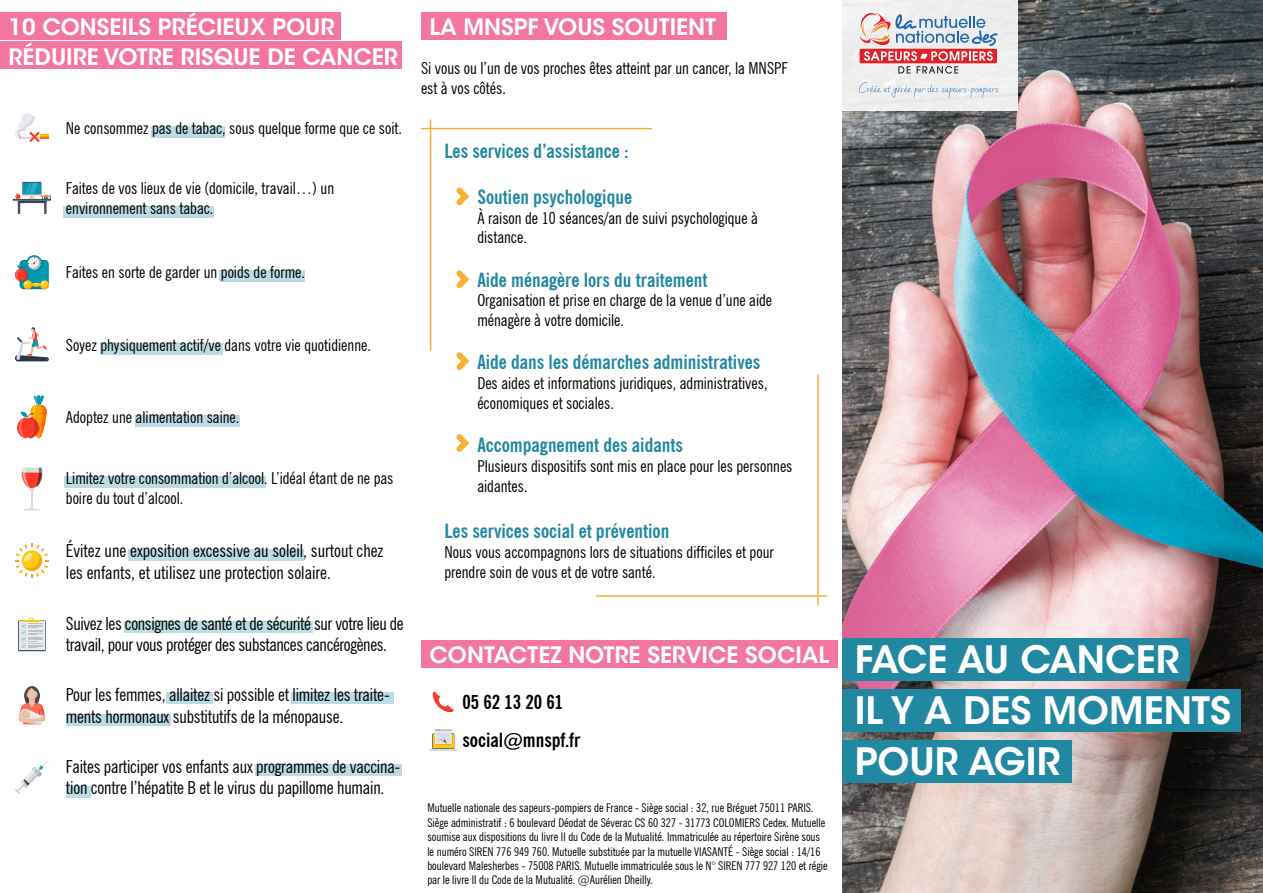
<style>
.page{position:relative;width:1263px;height:893px;background:#fff}
.page>*{position:absolute;margin:0;border:0;box-sizing:border-box;transform-origin:0 0}
.t1{font:600 37.5px/51px "ITC Avant Garde Std";color:#fff}
.t2{font:600 22.5px/30px "ITC Avant Garde Std";color:#fff}
.t3{font:700 condensed 19.5px "News Gothic BT";color:#2188a2}
.t4{font:700 condensed 19.5px/37.5px "News Gothic BT";color:#000001}
.t5{font:condensed 18px/21.6px "News Gothic BT";letter-spacing:-.01em;color:#000001}
.t6{font:condensed 16.5px/19.8px "News Gothic BT";color:#000001}
.t7{font:condensed 12px/14.4px "News Gothic BT";color:#000001}
</style>
<div class="page">
<img style="left:842px;top:0;width:421px;height:893px">
<div style="left:0;top:42px;width:402px;height:27px;background:#f2769f"></div>
<div style="left:842px;top:638px;width:347px;height:42px;background:#2188a2"></div>
<div style="left:842px;top:689px;width:398px;height:42px;background:#2188a2"></div>
<div style="left:842px;top:740px;width:229px;height:42px;background:#2188a2"></div>
<div style="left:842px;top:0;width:175px;height:111px;background:#eee"></div>
<svg style="left:859px;top:13px;width:138px;height:61px"></svg>
<svg style="left:859px;top:82px;width:139px;height:16px"></svg>
<div style="left:0;top:13px;width:340px;height:27px;background:#f2769f"></div>
<div style="left:151px;top:126px;width:74px;height:12px;background:#bcdbe3"></div>
<svg style="left:15px;top:113px;width:34px;height:29px"></svg>
<div style="left:219px;top:271px;width:85px;height:11px;background:#bcdbe3"></div>
<svg style="left:15px;top:257px;width:34px;height:32px"></svg>
<div style="left:100px;top:343px;width:123px;height:11px;background:#bcdbe3"></div>
<svg style="left:15px;top:327px;width:34px;height:34px"></svg>
<div style="left:135px;top:415px;width:104px;height:12px;background:#bcdbe3"></div>
<svg style="left:17px;top:395px;width:30px;height:43px"></svg>
<div style="left:65px;top:476px;width:201px;height:12px;background:#bcdbe3"></div>
<svg style="left:22px;top:468px;width:21px;height:42px"></svg>
<div style="left:128px;top:549px;width:176px;height:11px;background:#bcdbe3"></div>
<svg style="left:15px;top:544px;width:34px;height:34px"></svg>
<div style="left:125px;top:621px;width:188px;height:11px;background:#bcdbe3"></div>
<svg style="left:18px;top:620px;width:28px;height:31px"></svg>
<div style="left:19px;top:621px;width:26px;height:29px;background:#e8ebf0"></div>
<svg style="left:21px;top:617px;width:22px;height:31px"></svg>
<div style="left:167px;top:693px;width:46px;height:11px;background:#bcdbe3"></div>
<div style="left:291px;top:692px;width:103px;height:12px;background:#bcdbe3"></div>
<div style="left:66px;top:714px;width:105px;height:12px;background:#bcdbe3"></div>
<svg style="left:18px;top:686px;width:28px;height:39px"></svg>
<div style="left:256px;top:764px;width:146px;height:12px;background:#bcdbe3"></div>
<div style="left:66px;top:786px;width:24px;height:11px;background:#bcdbe3"></div>
<svg style="left:15px;top:760px;width:34px;height:34px"></svg>
<div style="left:63px;top:206px;width:150px;height:12px;background:#bcdbe3"></div>
<hr style="left:13px;top:199px;width:38px;height:2px;background:#474f5c">
<svg style="left:15px;top:182px;width:36px;height:32px"></svg>
<div style="left:421px;top:13px;width:305px;height:27px;background:#f2769f"></div>
<div style="left:421px;top:640px;width:417px;height:27px;background:#f2769f"></div>
<svg style="left:433px;top:691px;width:21px;height:21px"></svg>
<svg style="left:429px;top:729px;width:28px;height:22px"></svg>
<hr style="left:421px;top:128px;width:231px;height:1px;background:#f9af3e">
<hr style="left:430px;top:119px;width:1px;height:231px;background:#f9af3e">
<hr style="left:817px;top:375px;width:2px;height:231px;background:#f9af3e">
<hr style="left:596px;top:595px;width:231px;height:2px;background:#f9af3e">
<svg style="left:456px;top:188px;width:13px;height:17px"></svg>
<svg style="left:456px;top:270px;width:13px;height:18px"></svg>
<svg style="left:456px;top:434px;width:13px;height:18px"></svg>
<svg style="left:456px;top:352px;width:13px;height:18px"></svg>
<h2 class="t2" style="left:9px;top:12px;width:391px">10 CONSEILS PRÉCIEUX POUR<br>RÉDUIRE VOTRE RISQUE DE CANCER</h2>
<p class="t6" style="left:66px;top:120px;width:338px">Ne consommez pas de tabac, sous quelque forme que ce soit.</p>
<p class="t6" style="left:66px;top:180px;width:270px">Faites de vos lieux de vie (domicile, travail…) un environnement sans tabac.</p>
<p class="t6" style="left:66px;top:264px;width:241px">Faites en sorte de garder un poids de forme.</p>
<p class="t6" style="left:66px;top:336px;width:307px">Soyez physiquement actif/ve dans votre vie quotidienne.</p>
<p class="t6" style="left:66px;top:409px;width:175px">Adoptez une alimentation saine.</p>
<p class="t6" style="left:66px;top:470px;width:329px">Limitez votre consommation d’alcool. L’idéal étant de ne pas boire du tout d’alcool.</p>
<p class="t5" style="left:66px;top:542px;width:319px">Évitez une exposition excessive au soleil, surtout chez les enfants, et utilisez une protection solaire.</p>
<p class="t5" style="left:66px;top:614px;width:339px">Suivez les consignes de santé et de sécurité sur votre lieu de travail, pour vous protéger des substances cancérogènes.</p>
<p class="t5" style="left:66px;top:686px;width:326px">Pour les femmes, allaitez si possible et limitez les traite&shy;ments hormonaux substitutifs de la ménopause.</p>
<p class="t5" style="left:66px;top:757px;width:336px">Faites participer vos enfants aux programmes de vaccina&shy;tion contre l’hépatite B et le virus du papillome humain.</p>
<h2 class="t2" style="left:429px;top:12px;width:288px">LA MNSPF VOUS SOUTIENT</h2>
<p class="t6" style="left:421px;top:60px;width:368px">Si vous ou l’un de vos proches êtes atteint par un cancer, la MNSPF est à vos côtés.</p>
<p class="t3" style="left:444px;top:143px;width:186px">Les services d’assistance :</p>
<p class="t3" style="left:477px;top:189px;width:156px">Soutien psychologique</p>
<p class="t6" style="left:477px;top:209px;width:282px">À raison de 10 séances/an de suivi psychologique à distance.</p>
<p class="t3" style="left:477px;top:272px;width:232px">Aide ménagère lors du traitement</p>
<p class="t6" style="left:477px;top:292px;width:296px">Organisation et prise en charge de la venue d’une aide ménagère à votre domicile.</p>
<p class="t3" style="left:477px;top:354px;width:284px">Aide dans les démarches administratives</p>
<p class="t6" style="left:477px;top:375px;width:292px">Des aides et informations juridiques, administratives, économiques et sociales.</p>
<p class="t3" style="left:477px;top:437px;width:207px">Accompagnement des aidants</p>
<p class="t6" style="left:477px;top:458px;width:317px">Plusieurs dispositifs sont mis en place pour les personnes aidantes.</p>
<p class="t3" style="left:444px;top:523px;width:226px">Les services social et prévention</p>
<p class="t6" style="left:444px;top:542px;width:331px">Nous vous accompagnons lors de situations difficiles et pour prendre soin de vous et de votre santé.</p>
<h2 class="t2" style="left:429px;top:640px;width:401px">CONTACTEZ NOTRE SERVICE SOCIAL</h2>
<p class="t4" style="left:462px;top:684px;width:119px">05 62 13 20 61 social@mnspf.fr</p>
<p class="t7" style="left:427px;top:802px;width:402px">Mutuelle nationale des sapeurs-pompiers de France - Siège social : 32, rue Bréguet 75011 PARIS.<br>Siège administratif : 6 boulevard Déodat de Séverac CS 60 327 - 31773 COLOMIERS Cedex. Mutuelle soumise aux dispositions du livre II du Code de la Mutualité. Immatriculée au répertoire Sirène sous le numéro SIREN 776 949 760. Mutuelle substituée par la mutuelle VIASANTÉ - Siège social : 14/16 boulevard Malesherbes - 75008 PARIS. Mutuelle immatriculée sous le N° SIREN 777 927 120 et régie par le livre II du Code de la Mutualité. @Aurélien Dheilly.</p>
<h1 class="t1" style="left:855px;top:634px;width:378px">FACE AU CANCER<br>IL Y A DES MOMENTS<br>POUR AGIR</h1>
</div>
